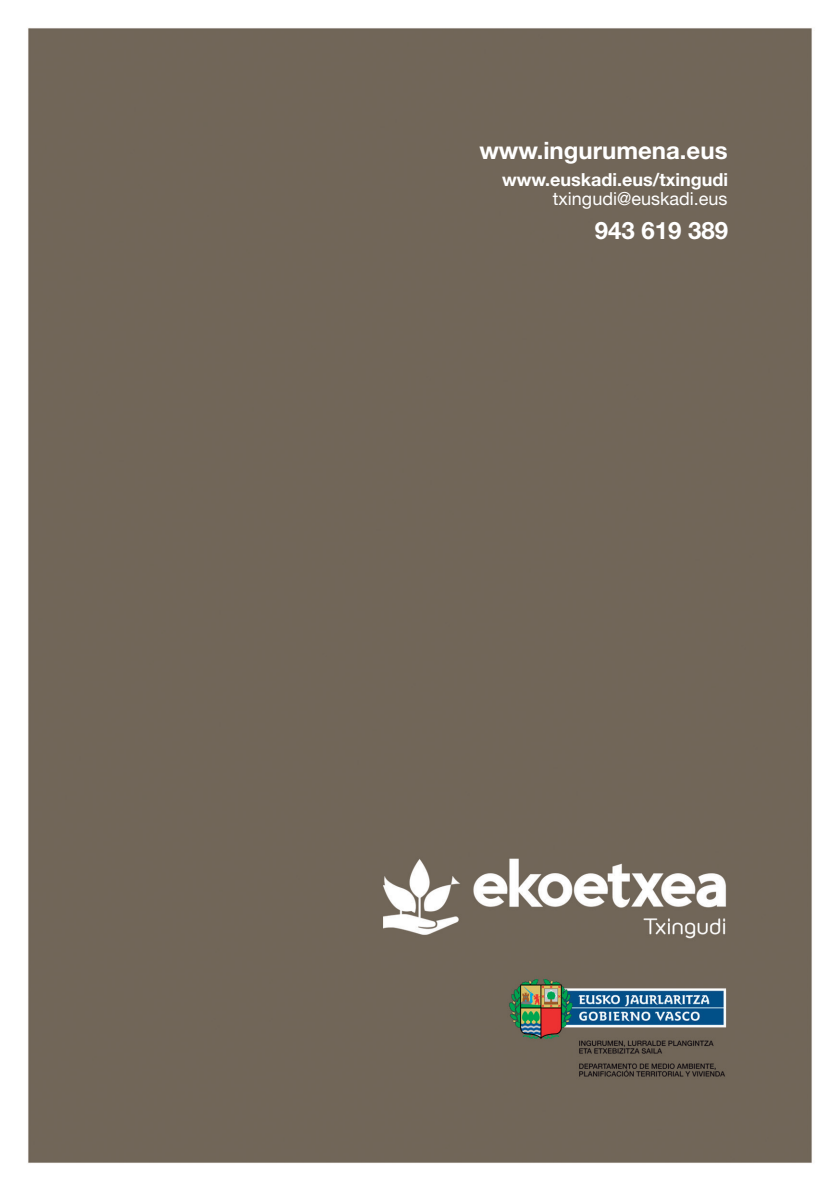
<style>
.page{position:relative;width:840px;height:1191px;background:#fff}
.page>*{position:absolute;margin:0;border:0;box-sizing:border-box;transform-origin:0 0}
.t1{font:700 24px "Helvetica Neue LT Std";color:#fff}
.t2{font:700 18px "Helvetica Neue LT Std";color:#fff}
.t3{font:18px "Helvetica Neue LT Std";color:#fff}
</style>
<div class="page">
<div style="left:28px;top:28px;width:784px;height:1135px;background:#716658"></div>
<p class="t1" style="left:479px;top:136px;width:249px">www.ingurumena.eus</p>
<p class="t2" style="left:502px;top:168px;width:227px">www.euskadi.eus/txingudi</p>
<p class="t3" style="left:552px;top:188px;width:176px">txingudi@euskadi.eus</p>
<p class="t1" style="left:594px;top:215px;width:135px">943 619 389</p>
</div>
